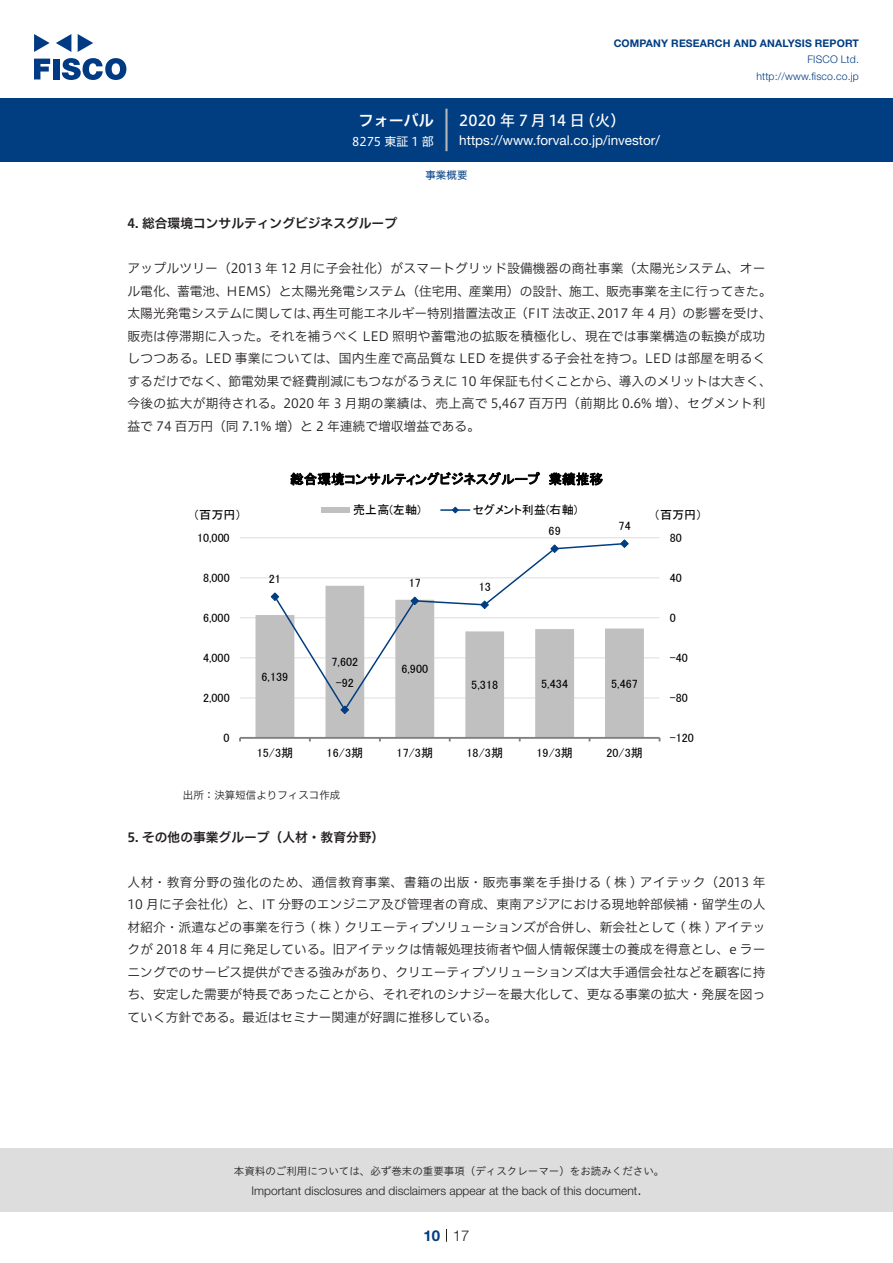
<style>
.page{position:relative;width:893px;height:1263px;background:#fff}
.page>*{position:absolute;margin:0;border:0;box-sizing:border-box;transform-origin:0 0}
.t1{font:15px "Hiragino UD Sans F Std N W5";letter-spacing:.005em;color:#fff}
.t2{font:15px "Hiragino UD Sans F Std N W6";color:#fff}
.t3{font:300 15px "Helvetica Neue LT Std";color:#231f20}
.t4{font:700 15px "Helvetica Neue LT Std";color:#003d81}
.t5{font:13.5px "Helvetica Neue LT Std";color:#fff}
.t6{font:13.5px "MS P Gothic";color:#000}
.t7{font:12.75px/22.5px "Hiragino UD Sans F Std N W3";color:#231f20}
.t8{font:12.75px "Hiragino UD Sans F Std N W6";color:#231f20}
.t9{font:12.15px "MS P Gothic";color:#000}
.t10{font:12px "MS P Gothic";letter-spacing:.005em;color:#000}
.t11{font:300 12px "Helvetica Neue LT Std";color:#231f20}
.t12{font:12px "Hiragino UD Sans F Std N W4";color:#fff}
.t13{font:10.5px "Hiragino UD Sans Std W3";color:#231f20}
.t14{font:700 10.5px "Helvetica Neue LT Std";letter-spacing:.015em;color:#003d81}
.t15{font:300 10.5px/16.5px "Helvetica Neue LT Std";letter-spacing:.015em;color:#003d81;text-align:right}
.t16{font:10.5px "Hiragino UD Sans F Std N W3";color:#231f20}
.t17{font:10.5px "Hiragino UD Sans F Std N W4";color:#003d81}
</style>
<div class="page">
<div style="left:0;top:1148px;width:893px;height:64px;background:#ddd"></div>
<svg style="left:34px;top:59px;width:16px;height:20px"></svg>
<div style="left:53px;top:59px;width:6px;height:20px;background:#003a83"></div>
<svg style="left:62px;top:58px;width:64px;height:22px"></svg>
<svg style="left:34px;top:34px;width:16px;height:18px"></svg>
<svg style="left:78px;top:34px;width:15px;height:18px"></svg>
<svg style="left:56px;top:34px;width:15px;height:18px"></svg>
<div style="left:0;top:98px;width:893px;height:64px;background:#003d81"></div>
<hr style="left:445px;top:109px;width:3px;height:42px;background:#b5b5b6">
<svg style="left:446px;top:1229px;width:1px;height:13px"></svg>
<hr style="left:240px;top:697px;width:420px;height:1px;background:#ddd">
<hr style="left:240px;top:657px;width:420px;height:1px;background:#ddd">
<hr style="left:240px;top:617px;width:420px;height:1px;background:#ddd">
<hr style="left:240px;top:577px;width:420px;height:1px;background:#ddd">
<hr style="left:240px;top:537px;width:420px;height:1px;background:#ddd">
<svg style="left:255px;top:615px;width:389px;height:122px;fill:#c0c0c0"></svg>
<hr style="left:240px;top:737px;width:420px;height:2px;background:#808080">
<svg style="left:273px;top:543px;width:353px;height:170px"></svg>
<svg style="left:270px;top:592px;width:10px;height:9px"></svg>
<svg style="left:340px;top:705px;width:10px;height:10px"></svg>
<svg style="left:410px;top:596px;width:10px;height:10px"></svg>
<svg style="left:480px;top:600px;width:9px;height:10px"></svg>
<svg style="left:550px;top:544px;width:9px;height:9px"></svg>
<svg style="left:620px;top:539px;width:9px;height:9px"></svg>
<div style="left:321px;top:507px;width:29px;height:6px;background:#c0c0c0"></div>
<hr style="left:441px;top:509px;width:29px;height:2px;background:#003d81">
<svg style="left:451px;top:506px;width:8px;height:8px"></svg>
<p class="t2" style="left:359px;top:109px;width:77px">フォーバル</p>
<p class="t12" style="left:352px;top:132px;width:83px">8275 東証 1 部</p>
<p class="t14" style="left:614px;top:37px;width:247px">COMPANY RESEARCH AND ANALYSIS REPORT</p>
<p class="t15" style="left:756px;top:51px;width:104px">FISCO Ltd. http://www.fisco.co j p.</p>
<p class="t1" style="left:580px;top:109px;width:47px">（火(</p>
<p class="t1" style="left:459px;top:109px;width:127px">2020 年 7 月 14 日</p>
<p class="t5" style="left:459px;top:132px;width:202px">https://www.forval.co j p. /investor/</p>
<p class="t17" style="left:425px;top:167px;width:43px">事業概要</p>
<p class="t8" style="left:128px;top:214px;width:271px">4. 総合環境コンサルティングビジネスグループ</p>
<p class="t7" style="left:128px;top:256px;width:639px">アップルツリー（2013 年 12 月に子会社化）がスマートグリッド設備機器の商社事業（太陽光システム、オー</p>
<p class="t7" style="left:128px;top:279px;width:646px">ル電化、蓄電池、HEMS）と太陽光発電システム（住宅用、産業用）の設計、施工、販売事業を主に行ってきた。</p>
<p class="t7" style="left:597px;top:301px;width:176px">2017 年 4 月）の影響を受け、</p>
<p class="t7" style="left:312px;top:301px;width:293px">再生可能エネルギー特別措置法改正（FIT 法改正、</p>
<p class="t7" style="left:128px;top:301px;width:646px">太陽光発電システムに関しては、<br>販売は停滞期に入った。それを補うべく LED 照明や蓄電池の拡販を積極化し、現在では事業構造の転換が成功しつつある。LED 事業については、国内生産で高品質な LED を提供する子会社を持つ。LED は部屋を明るくするだけでなく、節電効果で経費削減にもつながるうえに 10 年保証も付くことから、導入のメリットは大きく、今後の拡大が期待される。2020 年 3 月期の業績は、売上高で 5,467 百万円（前期比 0.6% 増）、セグメント利益で 74 百万円（同 7.1% 増）と 2 年連続で増収増益である。</p>
<p class="t9" style="left:193px;top:508px;width:50px">（百万円）</p>
<p class="t10" style="left:197px;top:531px;width:34px">10,000</p>
<p class="t6" style="left:290px;top:472px;width:251px">総合環境コンサルティングビジネスグループ</p>
<p class="t10" style="left:473px;top:504px;width:106px">セグメント利益(右軸(</p>
<p class="t6" style="left:548px;top:472px;width:56px">業績推移</p>
<p class="t10" style="left:353px;top:504px;width:69px">売上高(左軸)</p>
<p class="t10" style="left:549px;top:524px;width:14px">69</p>
<p class="t10" style="left:619px;top:519px;width:14px">74</p>
<p class="t9" style="left:654px;top:508px;width:50px">（百万円(</p>
<p class="t10" style="left:670px;top:531px;width:13px">80</p>
<p class="t10" style="left:203px;top:571px;width:28px">8,000</p>
<p class="t10" style="left:269px;top:572px;width:14px">21</p>
<p class="t10" style="left:409px;top:576px;width:14px">17</p>
<p class="t10" style="left:479px;top:580px;width:14px">13</p>
<p class="t10" style="left:670px;top:571px;width:13px">40</p>
<p class="t10" style="left:203px;top:611px;width:28px">6,000</p>
<p class="t10" style="left:670px;top:611px;width:8px">0</p>
<p class="t10" style="left:203px;top:651px;width:28px">4,000</p>
<p class="t10" style="left:261px;top:670px;width:28px">6,139</p>
<p class="t10" style="left:331px;top:656px;width:28px">7,602</p>
<p class="t10" style="left:336px;top:677px;width:20px">-92</p>
<p class="t10" style="left:401px;top:663px;width:28px">6,900</p>
<p class="t9" style="left:471px;top:678px;width:28px">5,318</p>
<p class="t10" style="left:541px;top:677px;width:28px">5,434</p>
<p class="t10" style="left:611px;top:677px;width:28px">5,467</p>
<p class="t10" style="left:670px;top:651px;width:20px">-40</p>
<p class="t10" style="left:203px;top:691px;width:28px">2,000</p>
<p class="t10" style="left:670px;top:691px;width:20px">-80</p>
<p class="t9" style="left:224px;top:731px;width:8px">0</p>
<p class="t9" style="left:670px;top:731px;width:26px">-120</p>
<p class="t10" style="left:257px;top:747px;width:38px">15/3期</p>
<p class="t10" style="left:327px;top:747px;width:38px">16/3期</p>
<p class="t10" style="left:397px;top:747px;width:38px">17/3期</p>
<p class="t10" style="left:466px;top:747px;width:38px">18/3期</p>
<p class="t10" style="left:536px;top:747px;width:38px">19/3期</p>
<p class="t10" style="left:606px;top:747px;width:38px">20/3期</p>
<p class="t16" style="left:183px;top:787px;width:159px">出所：決算短信よりフィスコ作成</p>
<p class="t8" style="left:128px;top:827px;width:258px">5. その他の事業グループ（人材・教育分野(</p>
<p class="t7" style="left:128px;top:870px;width:639px;text-align:justify">人材・教育分野の強化のため、通信教育事業、書籍の出版・販売事業を手掛ける ( 株 ) アイテック（2013 年10 月に子会社化）と、IT 分野のエンジニア及び管理者の育成、東南アジアにおける現地幹部候補・留学生の人材紹介・派遣などの事業を行う ( 株 ) クリエーティブソリューションズが合併し、新会社として ( 株 ) アイテックが 2018 年 4 月に発足している。旧アイテックは情報処理技術者や個人情報保護士の養成を得意とし、e ラーニングでのサービス提供ができる強みがあり、クリエーティブソリューションズは大手通信会社などを顧客に持ち、安定した需要が特長であったことから、それぞれのシナジーを最大化して、更なる事業の拡大・発展を図っていく方針である。最近はセミナー関連が好調に推移している。</p>
<p class="t13" style="left:234px;top:1163px;width:432px">本資料のご利用については、必ず巻末の重要事項（ディスクレーマー）をお読みください。</p>
<p class="t3" style="left:637px;top:1180px;width:6px">.</p>
<p class="t11" style="left:251px;top:1183px;width:387px">Important disclosures and disclaimers appear at the back of this document</p>
<p class="t4" style="left:423px;top:1226px;width:18px">10</p>
<p class="t3" style="left:453px;top:1226px;width:18px">17</p>
</div>
